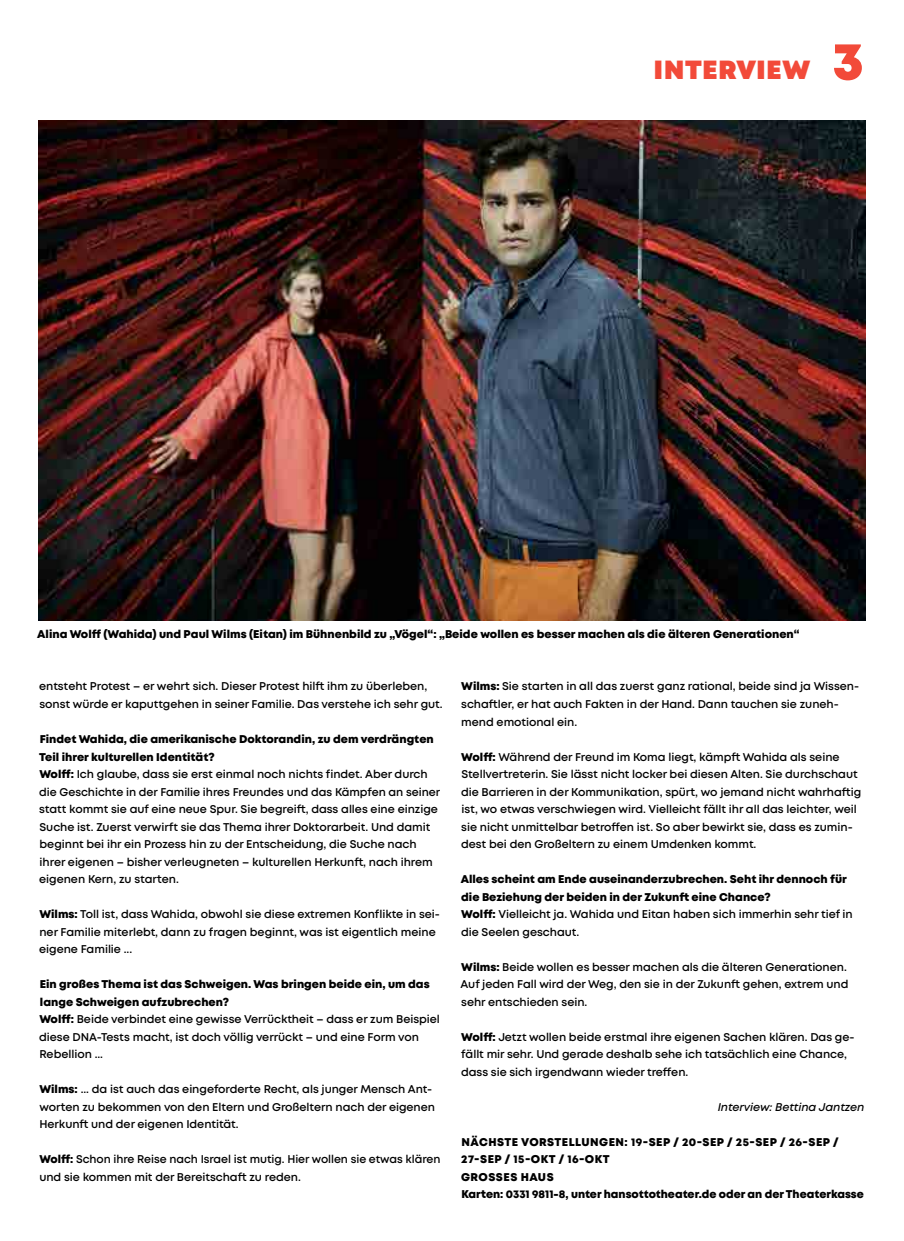
<style>
.page{position:relative;width:904px;height:1241px;background:#fff}
.page>*{position:absolute;margin:0;border:0;box-sizing:border-box;transform-origin:0 0}
.t1{font:900 52.5px "Mont";color:#f24a39}
.t2{font:900 26.25px "Mont";letter-spacing:.03em;color:#f24a39}
.t3{font:600 11.25px/17.5px "Mont";letter-spacing:-.005em;color:#000}
.t4{font:800 11.25px/17.5px "Mont";color:#000}
.t5{font:italic 600 11.25px "Mont";letter-spacing:-.005em;color:#000}
.s1{font-weight:800}
.s2{font-weight:600}
</style>
<div class="page">
<img style="left:39px;top:120px;width:826px;height:500px">
<h2 class="t2" style="left:654px;top:53px;width:158px">INTERVIEW</h2>
<h1 class="t1" style="left:832px;top:27px;width:32px">3</h1>
<p class="t4" style="left:37px;top:625px;width:764px">Alina Wolff (Wahida) und Paul Wilms (Eitan) im Bühnenbild zu „Vögel“: „Beide wollen es besser machen als die älteren Generationen“</p>
<p class="t3" style="left:39px;top:677px;width:405px">entsteht Protest – er wehrt sich. Dieser Protest hilft ihm zu überleben, sonst würde er kaputtgehen in seiner Familie. Das verstehe ich sehr gut.</p>
<p class="t3" style="left:39px;top:730px;width:403px"><span class="s1">Findet Wahida, die amerikanische Doktorandin, zu dem verdrängten Teil ihrer kulturellen Identität?<br>Wolff:</span> Ich glaube, dass sie erst einmal noch nichts findet. Aber durch die Geschichte in der Familie ihres Freundes und das Kämpfen an seiner statt kommt sie auf eine neue Spur. Sie begreift, dass alles eine einzige Suche ist. Zuerst verwirft sie das Thema ihrer Doktorarbeit. Und damit beginnt bei ihr ein Prozess hin zu der Entscheidung, die Suche nach ihrer eigenen – bisher verleugneten – kulturellen Herkunft, nach ihrem eigenen Kern, zu starten.</p>
<p class="t3" style="left:39px;top:905px;width:402px"><span class="s1">Wilms:</span> Toll ist, dass Wahida, obwohl sie diese extremen Konflikte in sei&shy;ner Familie miterlebt, dann zu fragen beginnt, was ist eigentlich meine eigene Familie ...</p>
<p class="t3" style="left:39px;top:975px;width:402px"><span class="s1">Ein großes Thema ist das Schweigen. Was bringen beide ein, um das lange Schweigen aufzubrechen?<br>Wolff:</span> Beide verbindet eine gewisse Verrücktheit – dass er zum Beispiel diese DNA-Tests macht, ist doch völlig verrückt – und eine Form von Rebellion ...</p>
<p class="t3" style="left:39px;top:1080px;width:397px"><span class="s1">Wilms:</span> ... da ist auch das eingeforderte Recht, als junger Mensch Ant&shy;worten zu bekommen von den Eltern und Großeltern nach der eigenen<br>Herkunft und der eigenen Identität.</p>
<p class="t3" style="left:39px;top:1150px;width:402px"><span class="s1">Wolff:</span> Schon ihre Reise nach Israel ist mutig. Hier wollen sie etwas klären und sie kommen mit der Bereitschaft zu reden.</p>
<p class="t3" style="left:461px;top:677px;width:399px"><span class="s1">Wilms:</span> Sie starten in all das zuerst ganz rational, beide sind ja Wissen&shy;schaftler, er hat auch Fakten in der Hand. Dann tauchen sie zuneh&shy;mend emotional ein.</p>
<p class="t3" style="left:461px;top:747px;width:402px"><span class="s1">Wolff:</span> Während der Freund im Koma liegt, kämpft Wahida als seine Stellvertreterin. Sie lässt nicht locker bei diesen Alten. Sie durchschaut die Barrieren in der Kommunikation, spürt, wo jemand nicht wahrhaftig ist, wo etwas verschwiegen wird. Vielleicht fällt ihr all das leichter, weil sie nicht unmittelbar betroffen ist. So aber bewirkt sie, dass es zumin&shy;dest bei den Großeltern zu einem Umdenken kommt.</p>
<p class="t4" style="left:461px;top:870px;width:393px">Alles scheint am Ende auseinanderzubrechen. Seht ihr dennoch für die Beziehung der beiden in der Zukunft eine Chance?<br>Wolff: <span class="s2">Vielleicht ja. Wahida und Eitan haben sich immerhin sehr tief in die Seelen geschaut.</span></p>
<p class="t3" style="left:460px;top:957px;width:389px"><span class="s1">Wilms:</span> Beide wollen es besser machen als die älteren Generationen.<br>Auf jeden Fall wird der Weg, den sie in der Zukunft gehen, extrem und sehr entschieden sein.</p>
<p class="t3" style="left:461px;top:1027px;width:395px"><span class="s1">Wolff:</span> Jetzt wollen beide erstmal ihre eigenen Sachen klären. Das ge&shy;fällt mir sehr. Und gerade deshalb sehe ich tatsächlich eine Chance, dass sie sich irgendwann wieder treffen.</p>
<p class="t5" style="left:717px;top:1099px;width:148px">Interview: Bettina Jantzen</p>
<p class="t4" style="left:461px;top:1133px;width:404px">NÄCHSTE VORSTELLUNGEN: 19-SEP / 20-SEP / 25-SEP / 26-SEP / 27-SEP / 15-OKT / 16-OKT<br>GROSSES HAUS<br>Karten: 0331 9811-8, unter hansottotheater.de oder an der Theaterkasse</p>
</div>
